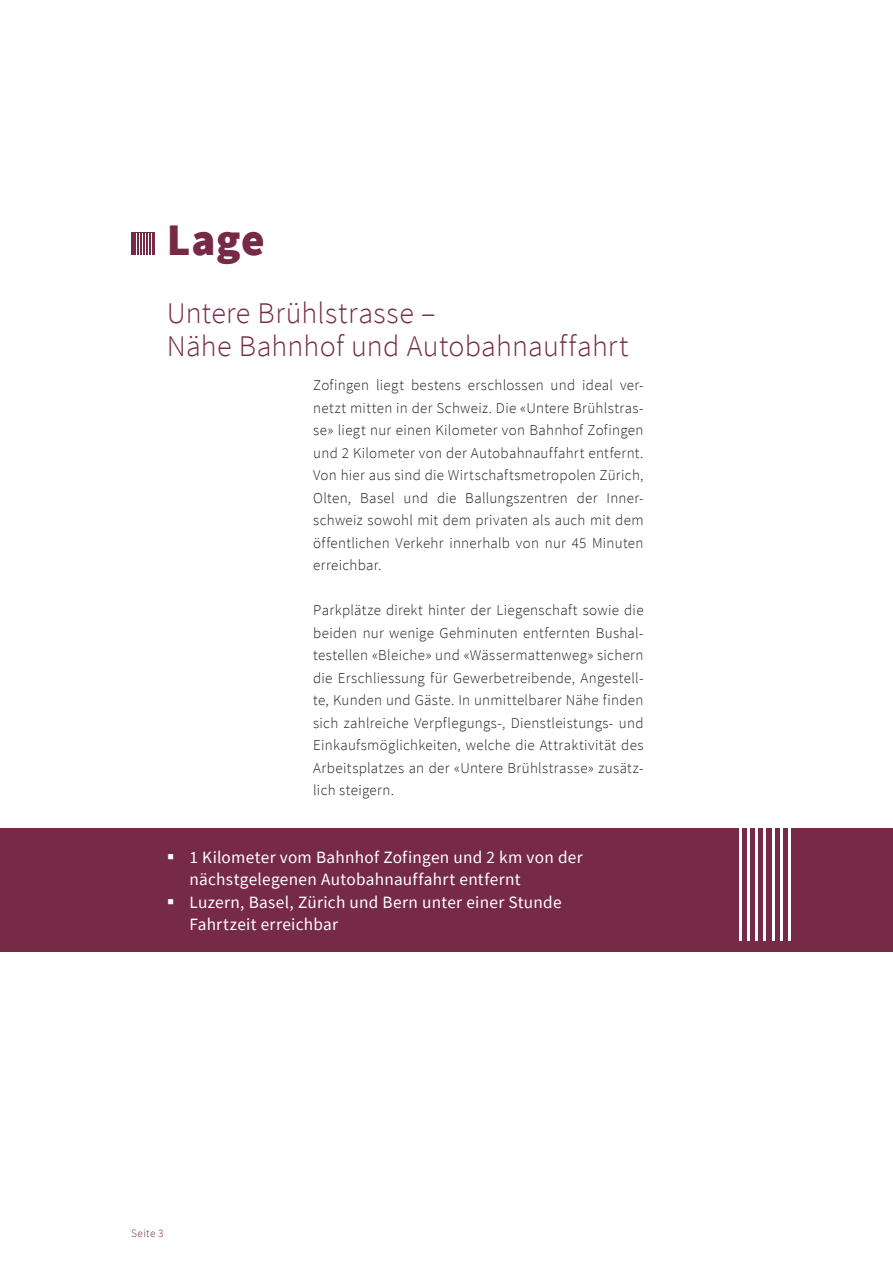
<style>
.page{position:relative;width:893px;height:1263px;background:#fff}
.page>*{position:absolute;margin:0;border:0;box-sizing:border-box;transform-origin:0 0}
.t1{font:900 45px "Source Sans Pro";color:#762a46}
.t2{font:300 30px/33.8px "Source Sans Pro";letter-spacing:.005em;color:#762a46}
.t3{font:17.25px/22.5px "Source Sans Pro";letter-spacing:.015em;color:#fff}
.t4{font:300 15px/22.5px "Source Sans Pro";letter-spacing:.02em;color:#231f20;text-align:justify}
.t5{font:300 11.25px "Source Sans Pro";letter-spacing:.035em;color:#762a46}
</style>
<div class="page">
<div style="left:0;top:828px;width:893px;height:123px;background:#762a46"></div>
<hr style="left:131px;top:233px;width:2px;height:22px;background:#762a46">
<svg style="left:133px;top:232px;width:19px;height:1px"></svg>
<hr style="left:134px;top:233px;width:2px;height:22px;background:#762a46">
<hr style="left:137px;top:233px;width:2px;height:22px;background:#762a46">
<hr style="left:140px;top:233px;width:2px;height:22px;background:#762a46">
<hr style="left:143px;top:233px;width:2px;height:22px;background:#762a46">
<hr style="left:146px;top:233px;width:2px;height:22px;background:#762a46">
<hr style="left:149px;top:233px;width:2px;height:22px;background:#762a46">
<hr style="left:152px;top:233px;width:2px;height:22px;background:#762a46">
<hr style="left:739px;top:817px;width:2px;height:124px;background:#fff">
<hr style="left:788px;top:817px;width:3px;height:124px;background:#fff">
<hr style="left:764px;top:817px;width:2px;height:124px;background:#fff">
<hr style="left:747px;top:817px;width:3px;height:124px;background:#fff">
<hr style="left:755px;top:817px;width:3px;height:124px;background:#fff">
<hr style="left:780px;top:817px;width:3px;height:124px;background:#fff">
<hr style="left:772px;top:817px;width:3px;height:124px;background:#fff">
<p class="t1" style="left:167px;top:209px;width:99px">Lage</p>
<p class="t2" style="left:167px;top:296px;width:463px">Untere Brühlstrasse –<br>Nähe Bahnhof und Autobahnauffahrt</p>
<p class="t4" style="left:313px;top:374px;width:332px">Zofingen liegt bestens erschlossen und ideal ver&shy;netzt mitten in der Schweiz. Die «Untere Brühlstras&shy;se» liegt nur einen Kilometer von Bahnhof Zofingen und 2 Kilometer von der Autobahnauffahrt entfernt.<br>Von hier aus sind die Wirtschaftsmetropolen Zürich, Olten, Basel und die Ballungszentren der Inner&shy;schweiz sowohl mit dem privaten als auch mit dem öffentlichen Verkehr innerhalb von nur 45 Minuten erreichbar.</p>
<p class="t4" style="left:313px;top:599px;width:332px">Parkplätze direkt hinter der Liegenschaft sowie die beiden nur wenige Gehminuten entfernten Bushal&shy;testellen «Bleiche» und «Wässermattenweg» sichern die Erschliessung für Gewerbetreibende, Angestell&shy;te, Kunden und Gäste. In unmittelbarer Nähe finden sich zahlreiche Verpflegungs-, Dienstleistungs- und Einkaufsmöglichkeiten, welche die Attraktivität des Arbeitsplatzes an der «Untere Brühlstrasse» zusätz&shy;lich steigern.</p>
<p class="t3" style="left:189px;top:846px;width:395px">1 Kilometer vom Bahnhof Zofingen und 2 km von der nächstgelegenen Autobahnauffahrt entfernt</p>
<p class="t3" style="left:189px;top:891px;width:374px">Luzern, Basel, Zürich und Bern unter einer Stunde<br>Fahrtzeit erreichbar</p>
<p class="t5" style="left:131px;top:1226px;width:34px">Seite 3</p>
</div>
